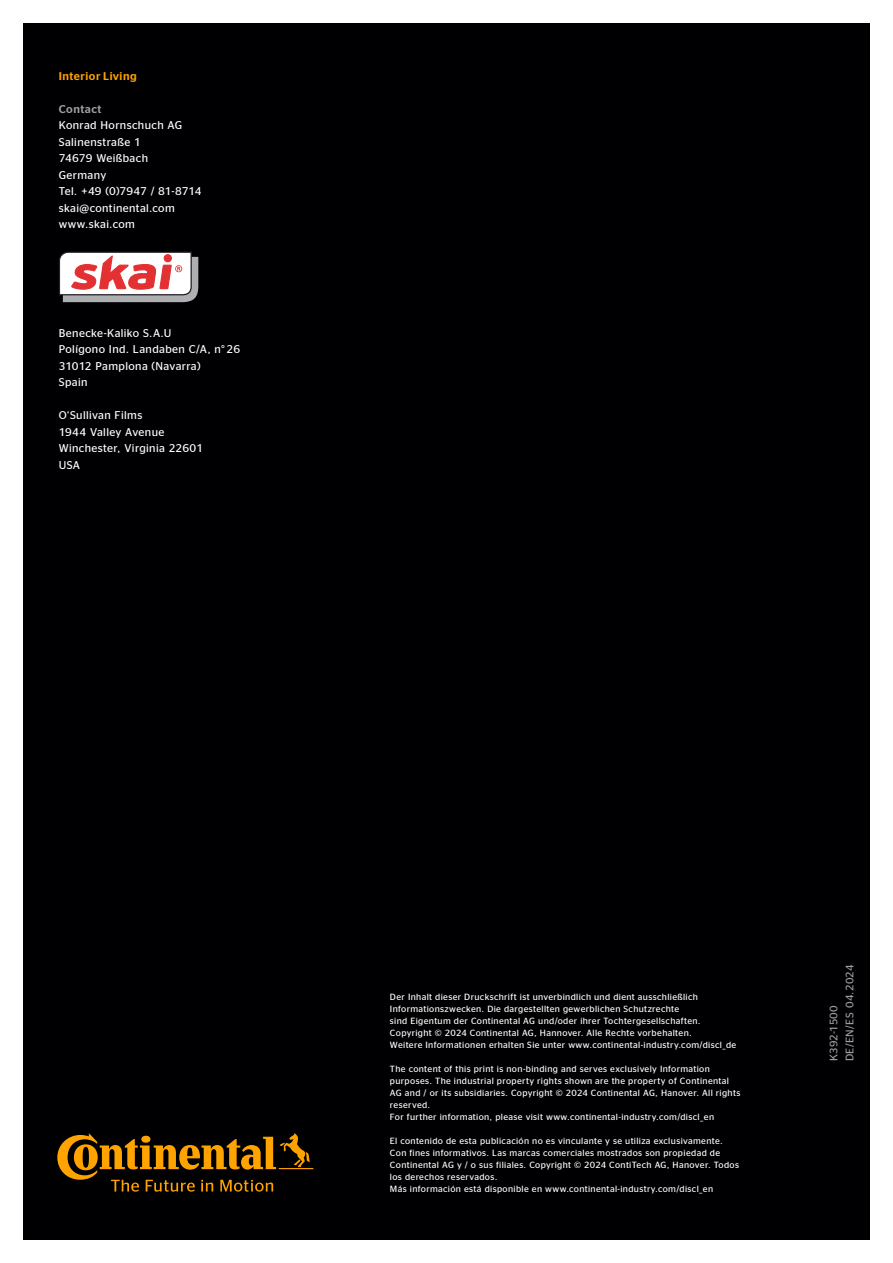
<style>
.page{position:relative;width:893px;height:1263px;background:#fff}
.page>*{position:absolute;margin:0;border:0;box-sizing:border-box;transform-origin:0 0}
.t1{font:11.25px/16.5px "Continental Stag Sans LCG";letter-spacing:.03em;color:#fff}
.t2{font:500 11.25px "Continental Stag Sans LCG";letter-spacing:.045em;color:#ffa300}
.t3{font:500 11.25px "Continental Stag Sans LCG";letter-spacing:.045em;color:#9d9fa2}
.t4{font:10.95px/16.2px "Continental Stag Sans LCG";letter-spacing:.025em;color:#9d9fa2}
.t5{font:9px/12px "Continental Stag Sans LCG";letter-spacing:.04em;color:#fff}
</style>
<div class="page">
<div style="left:23px;top:23px;width:847px;height:1216px;background:#000002"></div>
<svg style="left:57px;top:1133px;width:256px;height:59px"></svg>
<svg style="left:59px;top:252px;width:139px;height:50px;background:#dbaeb0"></svg>
<div style="left:164px;top:255px;width:7px;height:7px;background:#e33133;border-radius:50%"></div>
<div style="left:164px;top:254px;width:8px;height:8px;border:1px solid #e33133;border-radius:50%"></div>
<p class="t2" style="left:59px;top:67px;width:80px">Interior Living</p>
<p class="t3" style="left:59px;top:100px;width:44px">Contact</p>
<p class="t1" style="left:59px;top:116px;width:144px">Konrad Hornschuch AG<br>Salinenstraße 1<br>74679 Weißbach<br>Germany<br>Tel. +49 (0)7947 / 81-8714 skai@continental.com www.skai.com</p>
<p class="t1" style="left:59px;top:324px;width:183px">Benecke-Kaliko S.A.U<br>Polígono Ind. Landaben C/A, n° 26<br>31012 Pamplona (Navarra)<br>Spain</p>
<p class="t1" style="left:59px;top:406px;width:146px">O‘Sullivan Films<br>1944 Valley Avenue<br>Winchester, Virginia 22601<br>USA</p>
<p class="t5" style="left:390px;top:990px;width:348px">Der Inhalt dieser Druckschrift ist unverbindlich und dient ausschließlich Informationszwecken. Die dargestellten gewerblichen Schutzrechte<br>sind Eigentum der Continental AG und/oder ihrer Tochtergesellschaften.<br>Copyright © 2024 Continental AG, Hannover. Alle Rechte vorbehalten.<br>Weitere Informationen erhalten Sie unter www.continental-industry.com/discl_de</p>
<p class="t5" style="left:390px;top:1062px;width:352px">The content of this print is non-binding and serves exclusively Information purposes. The industrial property rights shown are the property of Continental AG and / or its subsidiaries. Copyright © 2024 Continental AG, Hanover. All rights reserved.<br>For further information, please visit www.continental-industry.com/discl_en</p>
<p class="t5" style="left:390px;top:1134px;width:351px">El contenido de esta publicación no es vinculante y se utiliza exclusivamente.<br>Con fines informativos. Las marcas comerciales mostrados son propiedad de Continental AG y / o sus filiales. Copyright © 2024 ContiTech AG, Hanover. Todos los derechos reservados.<br>Más información está disponible en www.continental-industry.com/discl_en</p>
<p class="t4" style="left:825px;top:1061px;width:98px;rotate:-90deg">K392-1500<br>DE/EN/ES 04.2024</p>
</div>
